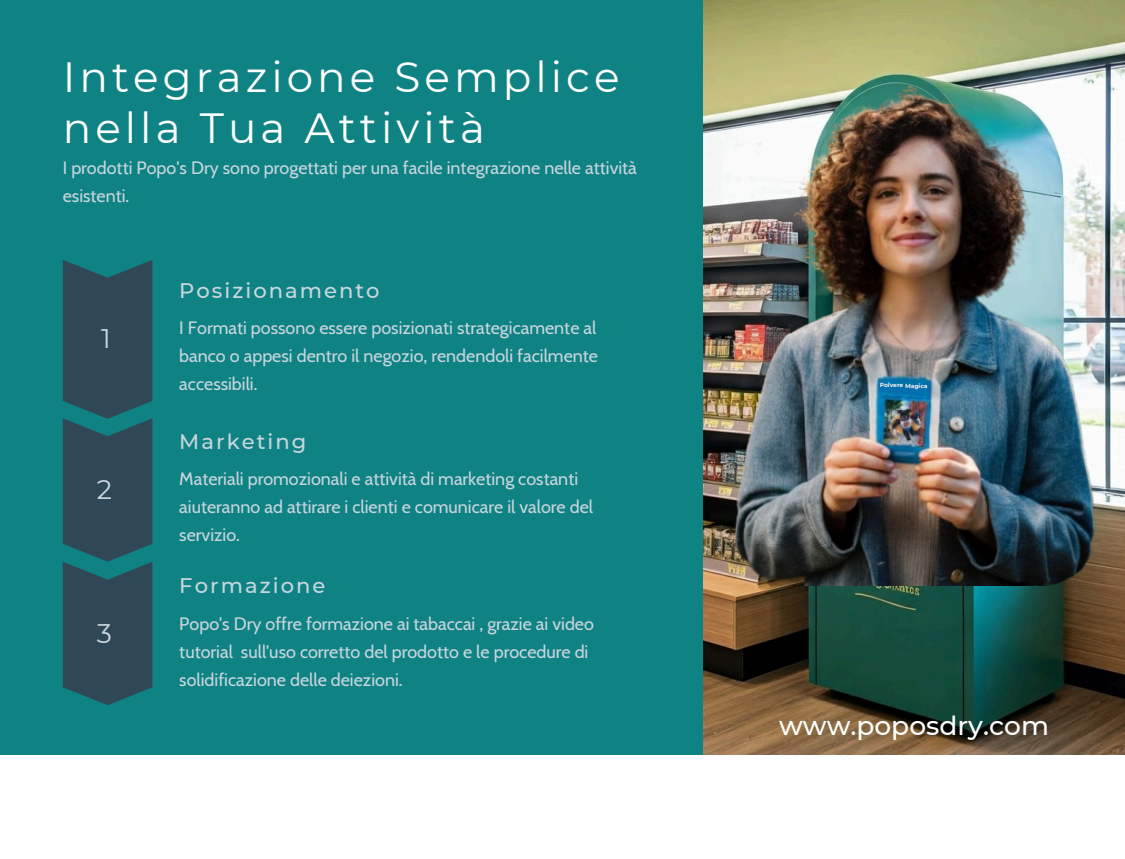
<style>
.page{position:relative;width:1125px;height:859px;background:#fff}
.page>*{position:absolute;margin:0;border:0;box-sizing:border-box;transform-origin:0 0}
.t1{font:42.25px/51.5px "Montserrat";letter-spacing:.095em;color:#fff}
.t2{font:26.88px "Montserrat";color:#cad6de}
.t3{font:500 26.5px "Montserrat";color:#fff}
.t4{font:500 21.12px "Montserrat";letter-spacing:.095em;color:#cad6de}
.t5{font:17.88px/28.1px "Cabin";color:#cad6de}
.t6{font:700 6px "Montserrat";color:#f7f3f2}
</style>
<div class="page">
<div style="left:0;top:0;width:1125px;height:755px;background:#0f8384"></div>
<img style="left:703px;top:0;width:422px;height:755px">
<svg style="left:63px;top:260px;width:89px;height:445px;background:#2c4e5a"></svg>
<img style="left:703px;top:38px;width:422px;height:547px">
<h3 class="t1" style="left:63px;top:51px;width:558px">Integrazione Semplice nella Tua Attività</h3>
<h3 class="t5" style="left:63px;top:154px;width:576px">I prodotti Popo's Dry sono progettati per una facile integrazione nelle attività esistenti.</h3>
<h2 class="t2" style="left:101px;top:322px;width:11px">1</h2>
<h3 class="t2" style="left:97px;top:473px;width:17px">2</h3>
<h2 class="t2" style="left:97px;top:616px;width:17px">3</h2>
<h2 class="t4" style="left:179px;top:277px;width:202px">Posizionamento</h2>
<p class="t5" style="left:179px;top:313px;width:420px;text-align:justify">I Formati possono essere posizionati strategicamente al banco o appesi dentro il negozio, rendendoli facilmente accessibili.</p>
<h3 class="t4" style="left:179px;top:428px;width:129px">Marketing</h3>
<p class="t5" style="left:179px;top:464px;width:415px">Materiali promozionali e attività di marketing costanti aiuteranno ad attirare i clienti e comunicare il valore del servizio.</p>
<h3 class="t4" style="left:179px;top:572px;width:148px">Formazione</h3>
<p class="t5" style="left:179px;top:609px;width:416px">Popo's Dry offre formazione ai tabaccai , grazie ai video tutorial sull'uso corretto del prodotto e le procedure di solidificazione delle deiezioni.</p>
<h1 class="t6" style="left:880px;top:381px;width:49px;rotate:2deg">Polvere Magica</h1>
<p class="t3" style="left:779px;top:709px;width:271px">www.poposdry.com</p>
</div>
